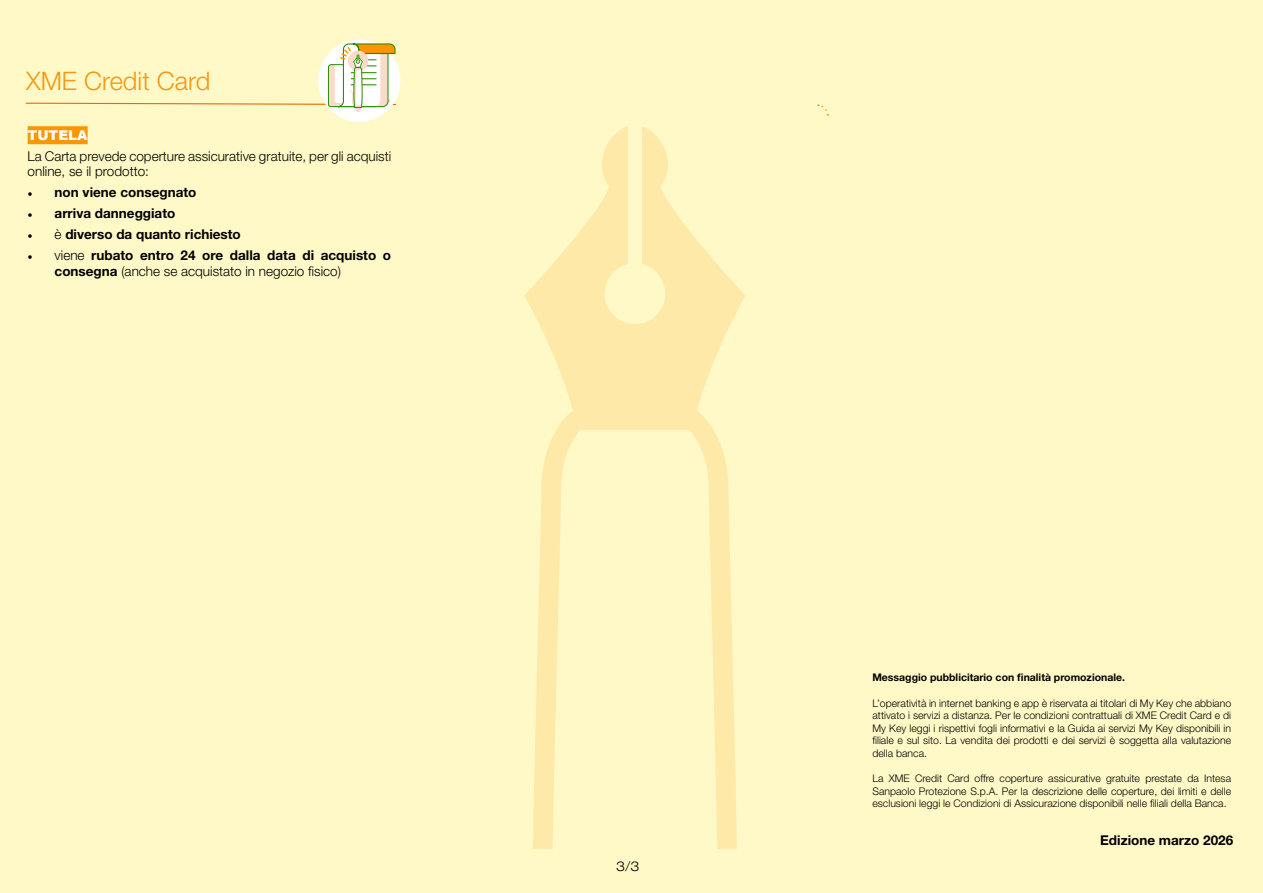
<style>
.page{position:relative;width:1263px;height:893px;background:#fff}
.page>*{position:absolute;margin:0;border:0;box-sizing:border-box;transform-origin:0 0}
.t1{font:300 25.5px "Helvetica Neue LT Std";color:#f49712}
.t2{font:700 13.5px/15px "Helvetica Neue LT Std";color:#000}
.t3{font:300 13.5px/15px "Helvetica Neue LT Std";color:#000}
.t4{font:900 13.5px "Arial";color:#fff}
.t5{font:300 expanded 13.5px "Helvetica Neue LT Std";color:#000}
.t6{font:300 10.5px/12.6px "Helvetica Neue LT Std";color:#000;text-align:justify}
.t7{font:700 10.5px "Helvetica Neue LT Std";color:#000}
.s1{font-family:"Minion Pro";font-weight:400}
.s2{font-weight:300}
</style>
<div class="page">
<div style="left:0;top:0;width:1263px;height:892px;background:#fff9c7"></div>
<svg style="left:818px;top:104px;width:10px;height:12px"></svg>
<div style="left:318px;top:39px;width:82px;height:83px;background:#fff;border-radius:50%"></div>
<svg style="left:25px;top:43px;width:372px;height:102px"></svg>
<svg style="left:524px;top:126px;width:221px;height:723px"></svg>
<p class="t1" style="left:26px;top:66px;width:186px">XME Credit Card</p>
<p class="t4" style="left:28px;top:126px;width:61px">TUTELA</p>
<p class="t3" style="left:28px;top:149px;width:365px">La Carta prevede coperture assicurative gratuite, per gli acquisti online, se il prodotto:</p>
<p class="t2" style="left:28px;top:185px;width:170px"><span class="s1">•</span> non viene consegnato</p>
<p class="t2" style="left:28px;top:206px;width:149px"><span class="s1">•</span> arriva danneggiato</p>
<p class="t2" style="left:28px;top:227px;width:215px"><span class="s1">•</span> <span class="s2">è</span> diverso da quanto richiesto</p>
<p class="t2" style="left:55px;top:248px;width:338px;text-indent:-27px"><span class="s1">•</span> <span class="s2">viene</span> rubato entro 24 ore dalla data di acquisto o consegna <span class="s2">(anche se acquistato in negozio fisico)</span></p>
<p class="t5" style="left:616px;top:859px;width:25px">3/3</p>
<p class="t7" style="left:872px;top:671px;width:254px">Messaggio pubblicitario con finalità promozionale.</p>
<p class="t6" style="left:872px;top:696px;width:360px">L’operatività in internet banking e app è riservata ai titolari di My Key che abbiano attivato i servizi a distanza. Per le condizioni contrattuali di XME Credit Card e di My Key leggi i rispettivi fogli informativi e la Guida ai servizi My Key disponibili in filiale e sul sito. La vendita dei prodotti e dei servizi è soggetta alla valutazione della banca.</p>
<p class="t6" style="left:872px;top:772px;width:360px">La XME Credit Card offre coperture assicurative gratuite prestate da Intesa Sanpaolo Protezione S.p.A. Per la descrizione delle coperture, dei limiti e delle esclusioni leggi le Condizioni di Assicurazione disponibili nelle filiali della Banca.</p>
<p class="t2" style="left:1100px;top:833px;width:134px">Edizione marzo 2026</p>
</div>
